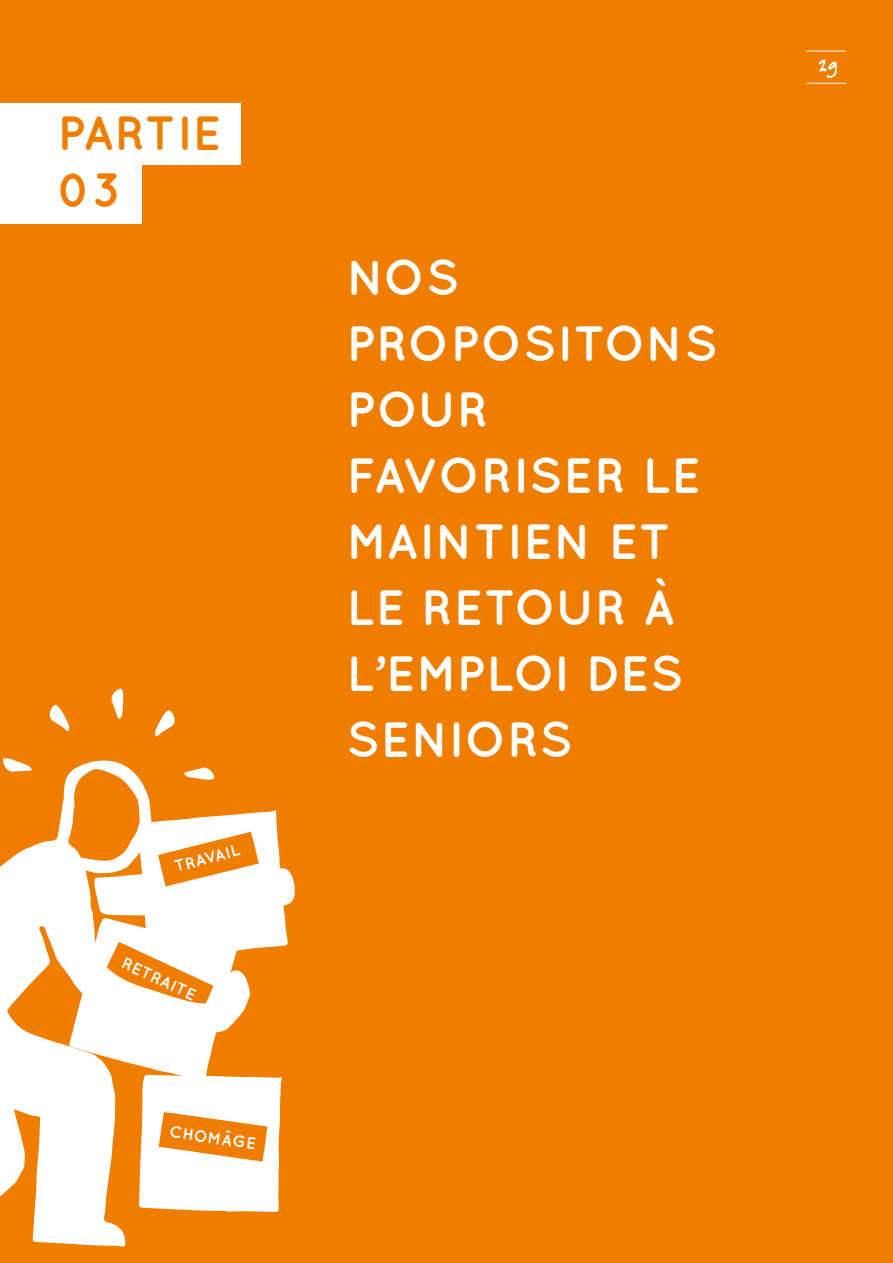
<style>
.page{position:relative;width:893px;height:1263px;background:#ef7d00}
.page>*{position:absolute;margin:0;border:0;box-sizing:border-box;transform-origin:0 0}
.t1{font:700 49.5px/66px "Quicksand";letter-spacing:.02em;color:#fff}
.t2{font:700 48px/57.6px "Quicksand";letter-spacing:.015em;color:#ef7d00}
.t3{font:18px "Berranger Hand ITC Std";color:#fff}
.t4{font:700 16.5px "Quicksand";color:#fff}
</style>
<div class="page">
<svg style="left:111px;top:688px;width:13px;height:31px"></svg>
<svg style="left:155px;top:710px;width:20px;height:27px"></svg>
<svg style="left:49px;top:705px;width:21px;height:26px"></svg>
<svg style="left:0;top:758px;width:215px;height:488px;fill:#fff"></svg>
<svg style="left:69px;top:810px;width:226px;height:402px"></svg>
<div style="left:0;top:163px;width:141px;height:61px;background:#fff"></div>
<div style="left:0;top:103px;width:240px;height:62px;background:#fff"></div>
<hr style="left:806px;top:51px;width:39px;height:1px;background:#fff">
<hr style="left:807px;top:83px;width:39px;height:1px;background:#fff">
<p class="t2" style="left:57px;top:103px;width:165px">PARTIE<br>03</p>
<p class="t4" style="left:172px;top:857px;width:69px;rotate:-15deg">TRAVAIL</p>
<p class="t4" style="left:127px;top:953px;width:81px;rotate:25deg">RETRAITE</p>
<p class="t4" style="left:171px;top:1122px;width:89px;rotate:8deg">CHOMÂGE</p>
<p class="t1" style="left:347px;top:244px;width:373px">NOS<br>PROPOSITONS<br>POUR<br>FAVORISER LE<br>MAINTIEN ET<br>LE RETOUR À<br>L’EMPLOI DES<br>SENIORS</p>
<p class="t3" style="left:818px;top:52px;width:21px">29</p>
</div>
